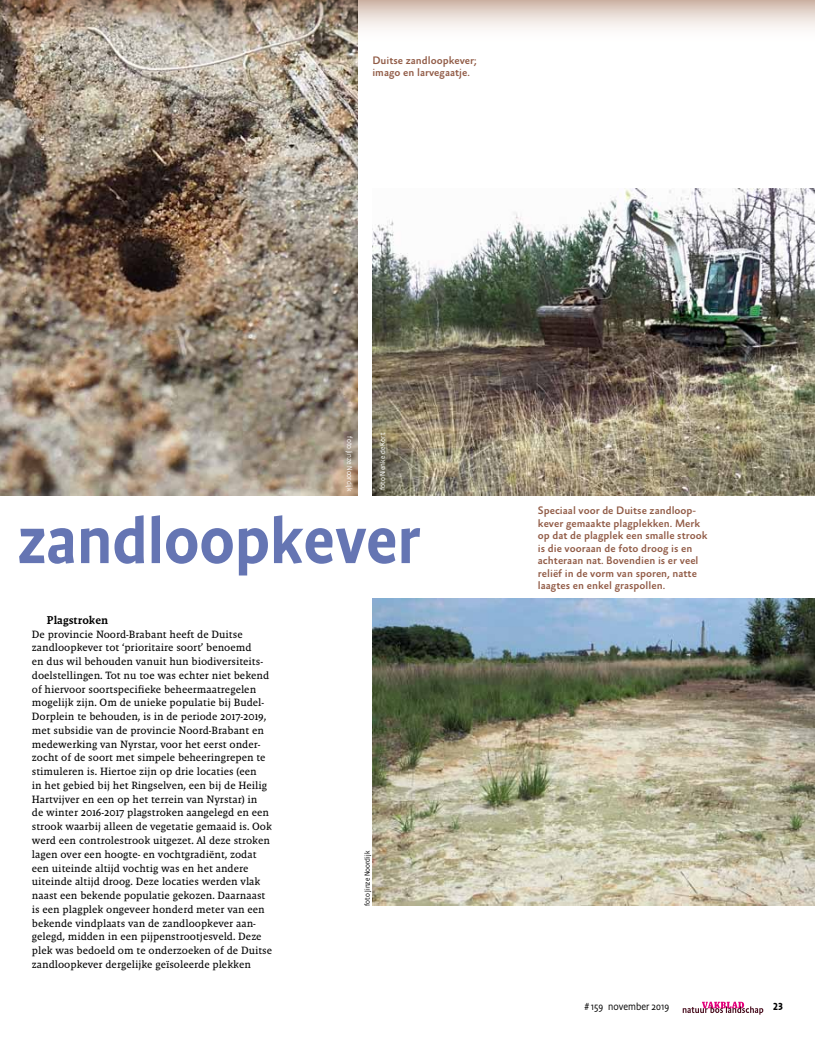
<style>
.page{position:relative;width:815px;height:1046px;background:#fff}
.page>*{position:absolute;margin:0;border:0;box-sizing:border-box;transform-origin:0 0}
.t1{font:500 66.88px "Absara Sans Head";color:#6575b3}
.t2{font:11.5px "Malaga Med";color:#000}
.t3{font:500 11px/12.5px "Absara Sans";color:#915b46}
.t4{font:10.75px/13.8px "Malaga Reg";color:#000}
.t5{font:300 10.38px "Absara Sans Head";color:#000}
.t6{font:500 10.38px "Absara Sans TF Head";color:#000}
.t7{font:300 7.5px "Absara Sans LF Head";color:#fff}
.t8{font:300 7.5px "Absara Sans LF Head";color:#000}
</style>
<div class="page">
<svg style="left:683px;top:1001px;width:80px;height:13px"></svg>
<img style="left:0;top:53px;width:358px;height:442px">
<img style="left:372px;top:189px;width:443px;height:306px">
<img style="left:372px;top:598px;width:443px;height:307px">
<svg style="left:0;top:0;width:815px;height:53px"></svg>
<p class="t3" style="left:372px;top:54px;width:106px">Duitse zandloopkever; imago en larvegaatje.</p>
<p class="t7" style="left:354px;top:436px;width:56px;rotate:90deg">foto Jinze Noordijk</p>
<p class="t7" style="left:378px;top:490px;width:59px;rotate:-90deg">foto Nienke de Kort</p>
<h1 class="t1" style="left:18px;top:500px;width:405px">zandloopkever</h1>
<p class="t2" style="left:47px;top:613px;width:63px">Plagstroken</p>
<p class="t4" style="left:32px;top:627px;width:242px">De provincie Noord-Brabant heeft de Duitse zandloopkever tot ‘prioritaire soort’ benoemd<br>en dus wil behouden vanuit hun biodiversiteits&shy;doelstellingen. Tot nu toe was echter niet bekend of hiervoor soortspecifieke beheermaatregelen mogelijk zijn. Om de unieke populatie bij Budel-Dorplein te behouden, is in de periode 2017-2019, met subsidie van de provincie Noord-Brabant en medewerking van Nyrstar, voor het eerst onder&shy;zocht of de soort met simpele beheeringrepen te stimuleren is. Hiertoe zijn op drie locaties (een<br>in het gebied bij het Ringselven, een bij de Heilig Hartvijver en een op het terrein van Nyrstar) in<br>de winter 2016-2017 plagstroken aangelegd en een strook waarbij alleen de vegetatie gemaaid is. Ook werd een controlestrook uitgezet. Al deze stroken lagen over een hoogte- en vochtgradiënt, zodat een uiteinde altijd vochtig was en het andere uiteinde altijd droog. Deze locaties werden vlak naast een bekende populatie gekozen. Daarnaast is een plagplek ongeveer honderd meter van een bekende vindplaats van de zandloopkever aan&shy;gelegd, midden in een pijpenstrootjesveld. Deze plek was bedoeld om te onderzoeken of de Duitse zandloopkever dergelijke geïsoleerde plekken</p>
<p class="t8" style="left:363px;top:905px;width:56px;rotate:-90deg">foto Jinze Noordijk</p>
<p class="t3" style="left:538px;top:504px;width:171px">Speciaal voor de Duitse zandloop&shy;kever gemaakte plagplekken. Merk op dat de plagplek een smalle strook is die vooraan de foto droog is en achteraan nat. Bovendien is er veel reliëf in de vorm van sporen, natte laagtes en enkel graspollen.</p>
<p class="t5" style="left:585px;top:999px;width:86px"># 159 november 2019</p>
<p class="t6" style="left:773px;top:999px;width:11px">23</p>
</div>
